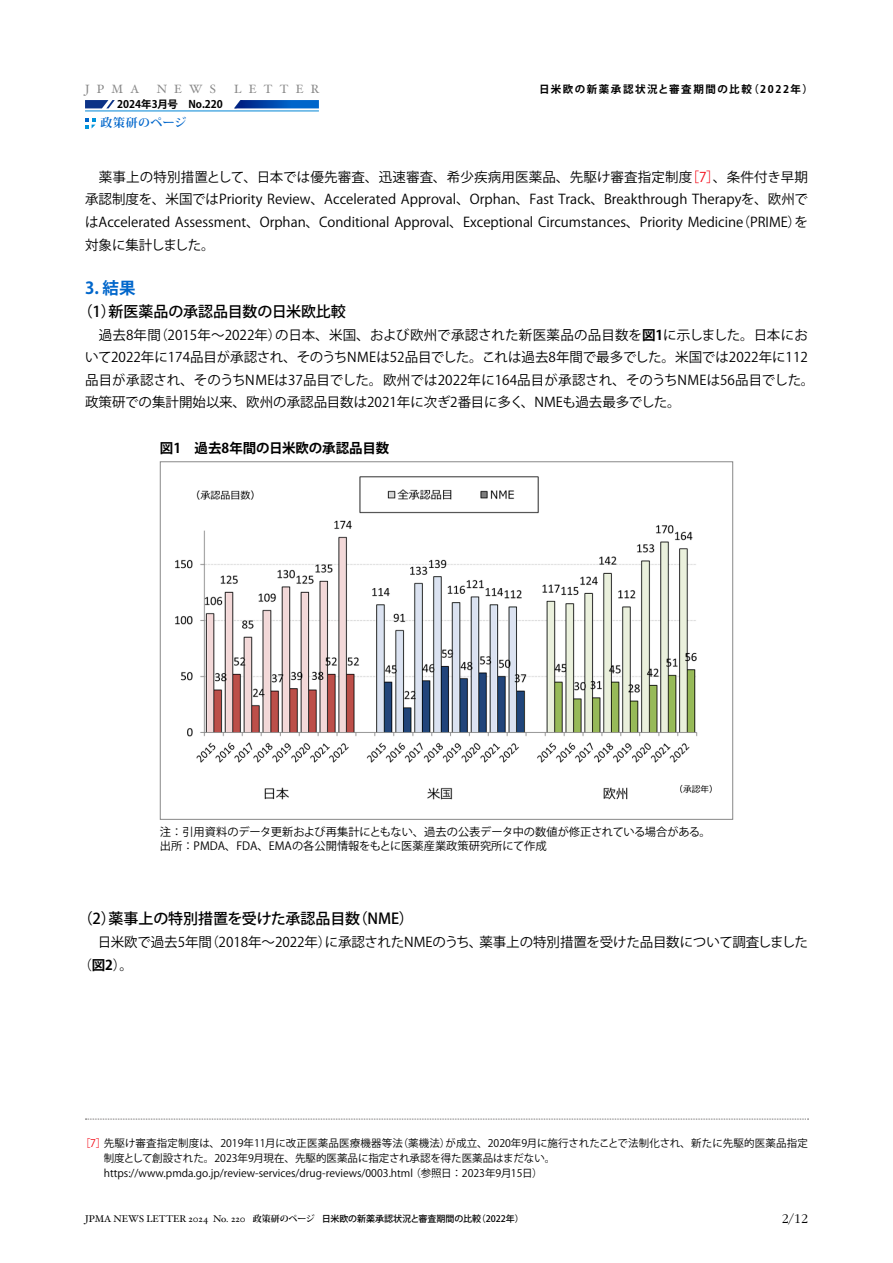
<style>
.page{position:relative;width:893px;height:1263px;background:#fff}
.page>*{position:absolute;margin:0;border:0;box-sizing:border-box;transform-origin:0 0}
.t1{font:700 16.5px "Koz Go Pr 6 N";color:#0066cb}
.t2{font:500 15px "Koz Go Pr 6 N";letter-spacing:-.01em;color:#000}
.t3{font:300 13.8px "ITC Garamond Std";color:#000}
.t4{font:13.5px/22.5px "Koz Go Pr 6 N";color:#000}
.t5{font:700 13.5px "Koz Go Pr 6 N";color:#000}
.t6{font:12px "Hoefler Text";letter-spacing:.6em;color:#888}
.t7{font:700 12px "Koz Min Pr 6 N";letter-spacing:.035em;color:#0066cb}
.t8{font:11.25px/13.5px "Koz Go Pr 6 N";color:#000}
.t9{font:10.5px/15px "Koz Go Pr 6 N";color:#000}
.t10{font:700 10.5px "Koz Go Pr 6 N";letter-spacing:.14em;color:#000}
.t11{font:700 10.5px "Koz Go Pr 6 N";color:#000}
.t12{font:500 9px "Koz Go Pr 6 N";color:#000}
.s1{color:#f30815}
.s2{font-weight:700}
.s3{font-family:"Hoefler Text";font-weight:400;font-size:9.75px}
.s4{font-family:"Koz Min Pr 6 N";font-weight:700}
</style>
<div class="page">
<svg style="left:85px;top:100px;width:30px;height:8px"></svg>
<svg style="left:234px;top:100px;width:85px;height:8px"></svg>
<hr style="left:85px;top:111px;width:234px;height:1px;background:#0085d6">
<img style="left:175px;top:476px;width:537px;height:324px">
<svg style="left:85px;top:1119px;width:723px;height:1px"></svg>
<svg style="left:85px;top:118px;width:11px;height:10px"></svg>
<p class="t6" style="left:85px;top:82px;width:56px">JPMA</p>
<p class="t6" style="left:157px;top:82px;width:61px">NEWS</p>
<p class="t6" style="left:234px;top:82px;width:87px">LETTER</p>
<p class="t11" style="left:117px;top:99px;width:107px">2024年3月号　No.220</p>
<p class="t7" style="left:101px;top:116px;width:87px">政策研のページ</p>
<p class="t10" style="left:539px;top:84px;width:275px">日米欧の新薬承認状況と審査期間の比較（2022年）</p>
<p class="t4" style="left:85px;top:166px;width:724px;text-align:justify">　薬事上の特別措置として、日本では優先審査、迅速審査、希少疾病用医薬品、先駆け審査指定制度<span class="s1">［7］</span>、条件付き早期承認制度を、米国ではPriority Review、Accelerated Approval、Orphan、Fast Track、Breakthrough Therapyを、欧州ではAccelerated Assessment、Orphan、Conditional Approval、Exceptional Circumstances、Priority Medicine（PRIME）を対象に集計しました。</p>
<p class="t1" style="left:85px;top:279px;width:52px">3. 結果</p>
<p class="t2" style="left:78px;top:303px;width:270px">（1）新医薬品の承認品目数の日米欧比較</p>
<p class="t4" style="left:85px;top:324px;width:731px">　過去8年間（2015年〜2022年）の日本、米国、および欧州で承認された新医薬品の品目数を<span class="s2">図1</span>に示しました。日本において2022年に174品目が承認され、そのうちNMEは52品目でした。これは過去8年間で最多でした。米国では2022年に112品目が承認され、そのうちNMEは37品目でした。欧州では2022年に164品目が承認され、そのうちNMEは56品目でした。政策研での集計開始以来、欧州の承認品目数は2021年に次ぎ2番目に多く、NMEも過去最多でした。</p>
<p class="t5" style="left:160px;top:440px;width:231px">図1　過去8年間の日米欧の承認品目数</p>
<p class="t8" style="left:160px;top:825px;width:552px">注：引用資料のデータ更新および再集計にともない、過去の公表データ中の数値が修正されている場合がある。出所：PMDA、FDA、EMAの各公開情報をもとに医薬産業政策研究所にて作成</p>
<p class="t2" style="left:78px;top:910px;width:338px">（2）薬事上の特別措置を受けた承認品目数（NME）</p>
<p class="t4" style="left:79px;top:931px;width:731px;text-indent:6px">　日米欧で過去5年間（2018年〜2022年）に承認されたNMEのうち、薬事上の特別措置を受けた品目数について調査しました（<span class="s2">図2</span>）。</p>
<p class="t9" style="left:104px;top:1135px;width:706px;text-indent:-24px"><span class="s1">［7］</span>先駆け審査指定制度は、2019年11月に改正医薬品医療機器等法（薬機法）が成立、2020年9月に施行されたことで法制化され、新たに先駆的医薬品指定制度として創設された。2023年9月現在、先駆的医薬品に指定され承認を得た医薬品はまだない。https://www.pmda.go.jp/review-services/drug-reviews/0003.html （参照日：2023年9月15日）</p>
<p class="t12" style="left:85px;top:1214px;width:440px"><span class="s3">JPMA NEWS LETTER 2024 No. 220</span> <span class="s4">政策研のページ</span> 日米欧の新薬承認状況と審査期間の比較（2022年）</p>
<p class="t3" style="left:782px;top:1212px;width:28px">2/12</p>
</div>
